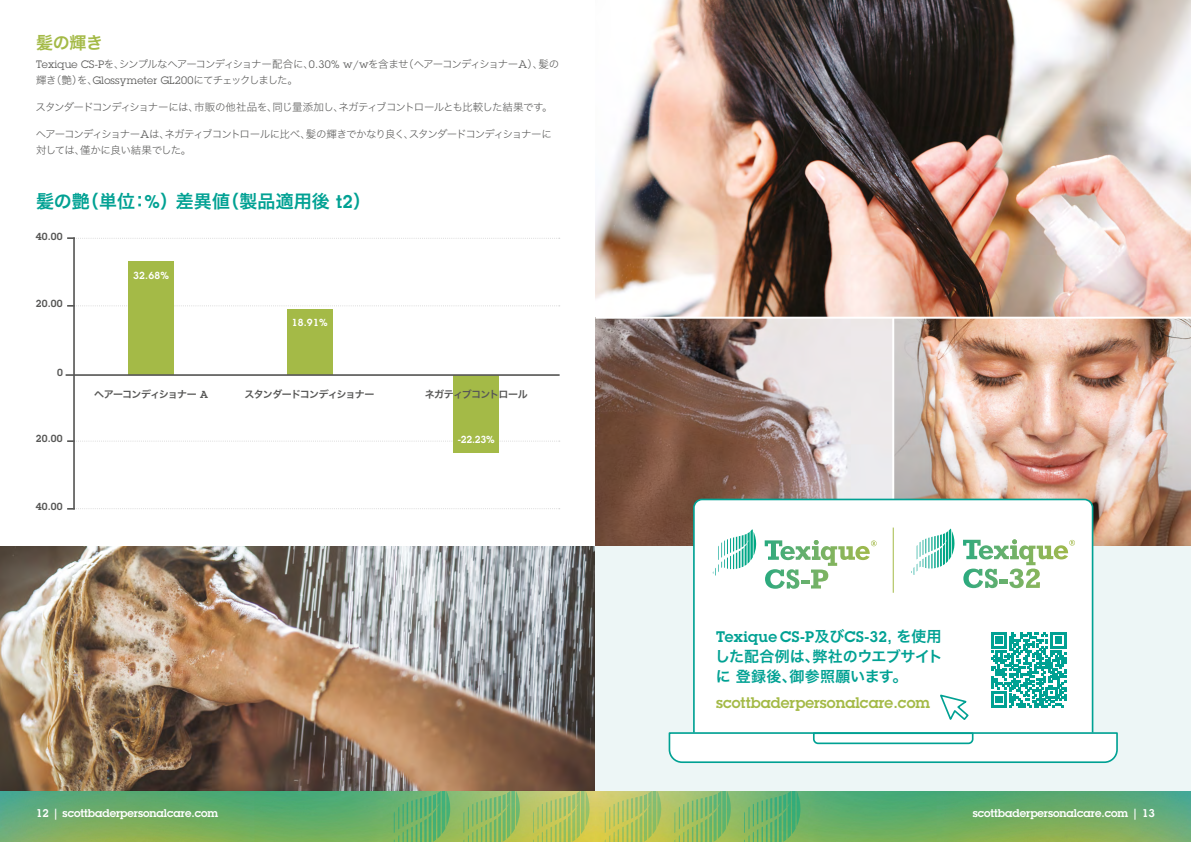
<style>
.page{position:relative;width:1191px;height:842px;background:#fff}
.page>*{position:absolute;margin:0;border:0;box-sizing:border-box;transform-origin:0 0}
.t1{font:18px "Hiragino Sans W6";letter-spacing:.01em;color:#00a193}
.t2{font:17px "Hiragino Sans W6";color:#a4ba47}
.t3{font:15px/20px "Hiragino Sans W6";letter-spacing:-.005em;color:#00a193}
.t4{font:600 15px "Lubalin Graph Std";letter-spacing:.005em;color:#a4ba47}
.t5{font:600 15px "Lubalin Graph Std";letter-spacing:.02em;color:#00a193}
.t6{font:600 11px "Lubalin Graph Std";color:#fff}
.t7{font:10.5px/16px "Hiragino Sans W2";letter-spacing:-.085em;color:#575756}
.t8{font:10px "Hiragino Sans W6";letter-spacing:-.07em;color:#575756}
.t9{font:600 10px "Lubalin Graph Std";letter-spacing:.01em;color:#575756}
.t10{font:600 10px "Lubalin Graph Std";letter-spacing:.02em;color:#fff}
.s1{font-family:"Lubalin Graph Std"}
.s2{font-family:"Lubalin Graph Std";font-weight:600}
.s3{font-family:"Hiragino Sans W6";font-weight:400}
</style>
<div class="page">
<img style="left:0;top:791px;width:1191px;height:51px">
<svg style="left:533px;top:791px;width:57px;height:51px;background:#b5c561"></svg>
<svg style="left:463px;top:791px;width:57px;height:51px;background:#8cbc67"></svg>
<svg style="left:394px;top:791px;width:56px;height:51px;background:#65b36d"></svg>
<svg style="left:744px;top:791px;width:57px;height:51px;background:#66b36d"></svg>
<svg style="left:674px;top:791px;width:57px;height:51px;background:#8cbc67"></svg>
<svg style="left:605px;top:791px;width:56px;height:51px;background:#b4c461"></svg>
<img style="left:0;top:546px;width:595px;height:245px">
<img style="left:595px;top:0;width:596px;height:317px">
<img style="left:595px;top:319px;width:297px;height:227px">
<img style="left:894px;top:319px;width:297px;height:227px">
<div style="left:595px;top:546px;width:596px;height:245px;background:#edf6f6"></div>
<div style="left:692px;top:498px;width:402px;height:233px;background:#fff"></div>
<svg style="left:668px;top:731px;width:450px;height:32px;background:#def2f1"></svg>
<svg style="left:938px;top:693px;width:32px;height:30px"></svg>
<svg style="left:911px;top:528px;width:43px;height:47px"></svg>
<svg style="left:963px;top:539px;width:112px;height:49px;background:#cfe6cf"></svg>
<hr style="left:892px;top:527px;width:1px;height:66px;background:#a4ba47">
<svg style="left:713px;top:529px;width:43px;height:47px"></svg>
<svg style="left:764px;top:540px;width:112px;height:49px;background:#d2e7d3"></svg>
<svg style="left:991px;top:632px;width:75px;height:75px;background:#57c1b8"></svg>
<div style="left:287px;top:310px;width:45px;height:65px;background:#a4ba47"></div>
<svg style="left:67px;top:237px;width:493px;height:2px"></svg>
<svg style="left:67px;top:508px;width:493px;height:2px"></svg>
<svg style="left:67px;top:305px;width:493px;height:2px"></svg>
<svg style="left:67px;top:440px;width:493px;height:2px"></svg>
<hr style="left:73px;top:237px;width:2px;height:272px;background:#575756">
<div style="left:454px;top:376px;width:45px;height:77px;background:#a4ba47"></div>
<div style="left:128px;top:261px;width:46px;height:114px;background:#a4ba47"></div>
<hr style="left:66px;top:374px;width:493px;height:2px;background:#575756">
<h2 class="t2" style="left:36px;top:27px;width:68px">髪の輝き</h2>
<p class="t7" style="left:36px;top:55px;width:524px"><span class="s1">Texique CS-P</span>を、シンプルなヘアーコンディショナー配合に、<span class="s1">0.30% w/w</span>を含ませ（ヘアーコンディショナー<span class="s1">A</span>）、髪の輝き（艶）を、<span class="s1">Glossymeter GL200</span>にてチェックしました。</p>
<p class="t7" style="left:36px;top:98px;width:519px">スタンダードコンディショナーには、市販の他社品を、同じ量添加し、ネガティブコントロールとも比較した結果です。</p>
<p class="t7" style="left:36px;top:126px;width:518px">ヘアーコンディショナー<span class="s1">A</span>は、ネガティブコントロールに比べ、髪の輝きでかなり良く、スタンダードコンディショナーに対しては、僅かに良い結果でした。</p>
<h1 class="t1" style="left:36px;top:185px;width:337px">髪の艶（単位：<span class="s2">%</span>）差異値（製品適用後 <span class="s2">t2</span>）</h1>
<p class="t9" style="left:36px;top:229px;width:28px">40.00</p>
<p class="t9" style="left:36px;top:297px;width:28px">20.00</p>
<p class="t9" style="left:57px;top:365px;width:7px">0</p>
<p class="t9" style="left:36px;top:432px;width:28px">20.00</p>
<p class="t9" style="left:36px;top:500px;width:28px">40.00</p>
<p class="t10" style="left:133px;top:269px;width:37px">32.68%</p>
<p class="t8" style="left:94px;top:386px;width:115px">ヘアーコンディショナー <span class="s2">A</span></p>
<p class="t10" style="left:292px;top:316px;width:37px">18.91%</p>
<p class="t8" style="left:244px;top:386px;width:131px">スタンダードコンディショナー</p>
<p class="t8" style="left:425px;top:386px;width:105px">ネガティブコントロール</p>
<p class="t10" style="left:458px;top:433px;width:38px">-22.23%</p>
<h3 class="t5" style="left:716px;top:627px;width:227px">Texique CS-P<span class="s3">及び</span>CS-32, <span class="s3">を使用</span></h3>
<h3 class="t3" style="left:715px;top:646px;width:229px">した配合例は、弊社のウエブサイトに 登録後、御参照願います。</h3>
<h3 class="t4" style="left:716px;top:693px;width:216px">scottbaderpersonalcare.com</h3>
<p class="t6" style="left:36px;top:806px;width:184px">12 | scottbaderpersonalcare.com</p>
<p class="t6" style="left:972px;top:806px;width:184px">scottbaderpersonalcare.com | 13</p>
</div>
